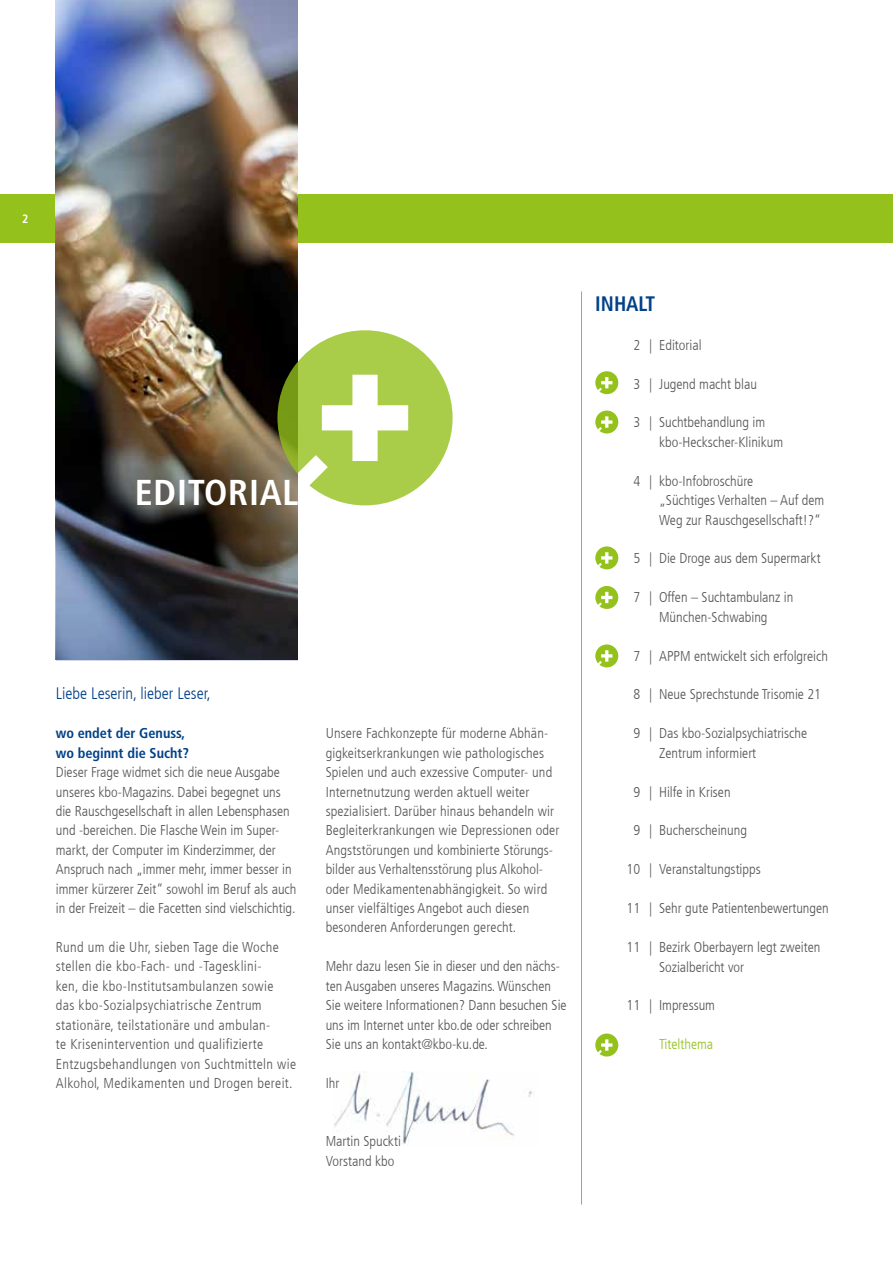
<style>
.page{position:relative;width:893px;height:1263px;background:#fff}
.page>*{position:absolute;margin:0;border:0;box-sizing:border-box;transform-origin:0 0}
.t1{font:700 condensed 36px "Frutiger LT Com";letter-spacing:.02em;color:#fff}
.t2{font:700 condensed 21px "Frutiger LT Com";color:#004189;scale:.96 1}
.t3{font:300 condensed 16.5px "Frutiger LT Com";color:#004189}
.t4{font:300 condensed 14.25px/19.4px "Frutiger LT Com";color:#565656}
.t5{font:300 condensed 14.25px/19.4px "Frutiger LT Com";letter-spacing:.025em;color:#565656}
.t6{font:700 condensed 14.25px/19.4px "Frutiger LT Com";color:#004189}
.t7{font:300 condensed 14.25px "Frutiger LT Com";color:#94c11c}
.t8{font:700 condensed 12px "Frutiger LT Com";color:#fff}
</style>
<div class="page">
<div style="left:0;top:194px;width:893px;height:49px;background:#94c11c"></div>
<img style="left:56px;top:0;width:242px;height:416px">
<img style="left:56px;top:416px;width:242px;height:245px">
<img style="left:334px;top:1072px;width:198px;height:72px">
<svg style="left:277px;top:330px;width:176px;height:175px"></svg>
<svg style="left:595px;top:411px;width:23px;height:22px"></svg>
<svg style="left:595px;top:371px;width:23px;height:23px"></svg>
<svg style="left:595px;top:546px;width:23px;height:23px"></svg>
<svg style="left:595px;top:586px;width:23px;height:23px"></svg>
<svg style="left:595px;top:644px;width:23px;height:23px"></svg>
<svg style="left:595px;top:1033px;width:23px;height:23px"></svg>
<hr style="left:581px;top:291px;width:1px;height:913px;background:#94c11c">
<p class="t8" style="left:22px;top:212px;width:8px">2</p>
<h1 class="t1" style="left:135px;top:472px;width:165px">Editorial</h1>
<p class="t3" style="left:56px;top:684px;width:156px">Liebe Leserin, lieber Leser,</p>
<p class="t6" style="left:56px;top:724px;width:135px">wo endet der Genuss, wo beginnt die Sucht?</p>
<p class="t4" style="left:56px;top:763px;width:242px">Dieser Frage widmet sich die neue Ausgabe unseres kbo-Magazins. Dabei begegnet uns die Rauschgesellschaft in allen Lebensphasen und -bereichen. Die Flasche Wein im Super&shy;markt, der Computer im Kinderzimmer, der Anspruch nach „immer mehr, immer besser in immer kürzerer Zeit“ sowohl im Beruf als auch in der Freizeit – die Facetten sind vielschichtig.</p>
<p class="t5" style="left:56px;top:937px;width:242px">Rund um die Uhr, sieben Tage die Woche stellen die kbo-Fach- und -Tagesklini-<br>ken, die kbo-Institutsambulanzen sowie<br>das kbo-Sozialpsychiatrische Zentrum stationäre, teilstationäre und ambulan-<br>te Krisenintervention und qualifizierte Entzugsbehandlungen von Suchtmitteln wie Alkohol, Medikamenten und Drogen bereit.</p>
<p class="t4" style="left:326px;top:724px;width:235px">Unsere Fachkonzepte für moderne Abhän&shy;gigkeitserkrankungen wie pathologisches Spielen und auch exzessive Computer- und Internetnutzung werden aktuell weiter spezialisiert. Darüber hinaus behandeln wir Begleiterkrankungen wie Depressionen oder Angststörungen und kombinierte Störungs&shy;bilder aus Verhaltensstörung plus Alkohol&shy;oder Medikamentenabhängigkeit. So wird unser vielfältiges Angebot auch diesen besonderen Anforderungen gerecht.</p>
<p class="t4" style="left:326px;top:957px;width:242px">Mehr dazu lesen Sie in dieser und den nächs&shy;ten Ausgaben unseres Magazins. Wünschen Sie weitere Informationen? Dann besuchen Sie uns im Internet unter kbo.de oder schreiben Sie uns an kontakt@kbo-ku.de.</p>
<p class="t4" style="left:326px;top:1073px;width:15px">Ihr</p>
<p class="t4" style="left:326px;top:1132px;width:77px">Martin Spuckti<br>Vorstand kbo</p>
<h2 class="t2" style="left:595px;top:291px;width:64px">Inhalt</h2>
<p class="t4" style="left:633px;top:335px;width:70px">2 | Editorial</p>
<p class="t4" style="left:633px;top:374px;width:125px">3 | Jugend macht blau</p>
<p class="t4" style="left:659px;top:413px;width:126px;text-indent:-26px">3 | Suchtbehandlung im kbo-H eckscher-Klinikum</p>
<p class="t4" style="left:659px;top:471px;width:167px;text-indent:-26px">4 | kbo-Infobroschüre<br>„Süchtiges Verhalten – Auf dem<br>Weg zur Rauschgesellschaft!?“</p>
<p class="t4" style="left:633px;top:549px;width:189px">5 | Die Droge aus dem Supermarkt</p>
<p class="t4" style="left:633px;top:588px;width:161px;text-align:center">7 | Offen – Suchtambulanz in<br>M ünchen-Schwabing</p>
<p class="t4" style="left:633px;top:646px;width:196px">7 | APPM entwickelt sich erfolgreich</p>
<p class="t4" style="left:633px;top:685px;width:189px">8 | Neue Sprechstunde Trisomie 21</p>
<p class="t4" style="left:659px;top:724px;width:150px;text-indent:-26px">9 | Das kbo-Sozialpsychiatrische<br>Zentrum informiert</p>
<p class="t4" style="left:633px;top:782px;width:99px">9 | H ilfe in Krisen</p>
<p class="t4" style="left:633px;top:821px;width:115px">9 | Bucherscheinung</p>
<p class="t4" style="left:627px;top:860px;width:136px">10 | Veranstaltungstipps</p>
<p class="t4" style="left:627px;top:899px;width:204px">11 | Sehr gute Patientenbewertungen</p>
<p class="t4" style="left:659px;top:938px;width:163px;text-indent:-32px">11 | Bezirk Oberbayern legt zweiten<br>Sozialbericht vor</p>
<p class="t4" style="left:627px;top:996px;width:90px">11 | Impressum</p>
<p class="t7" style="left:659px;top:1036px;width:56px">Titelthema</p>
</div>
